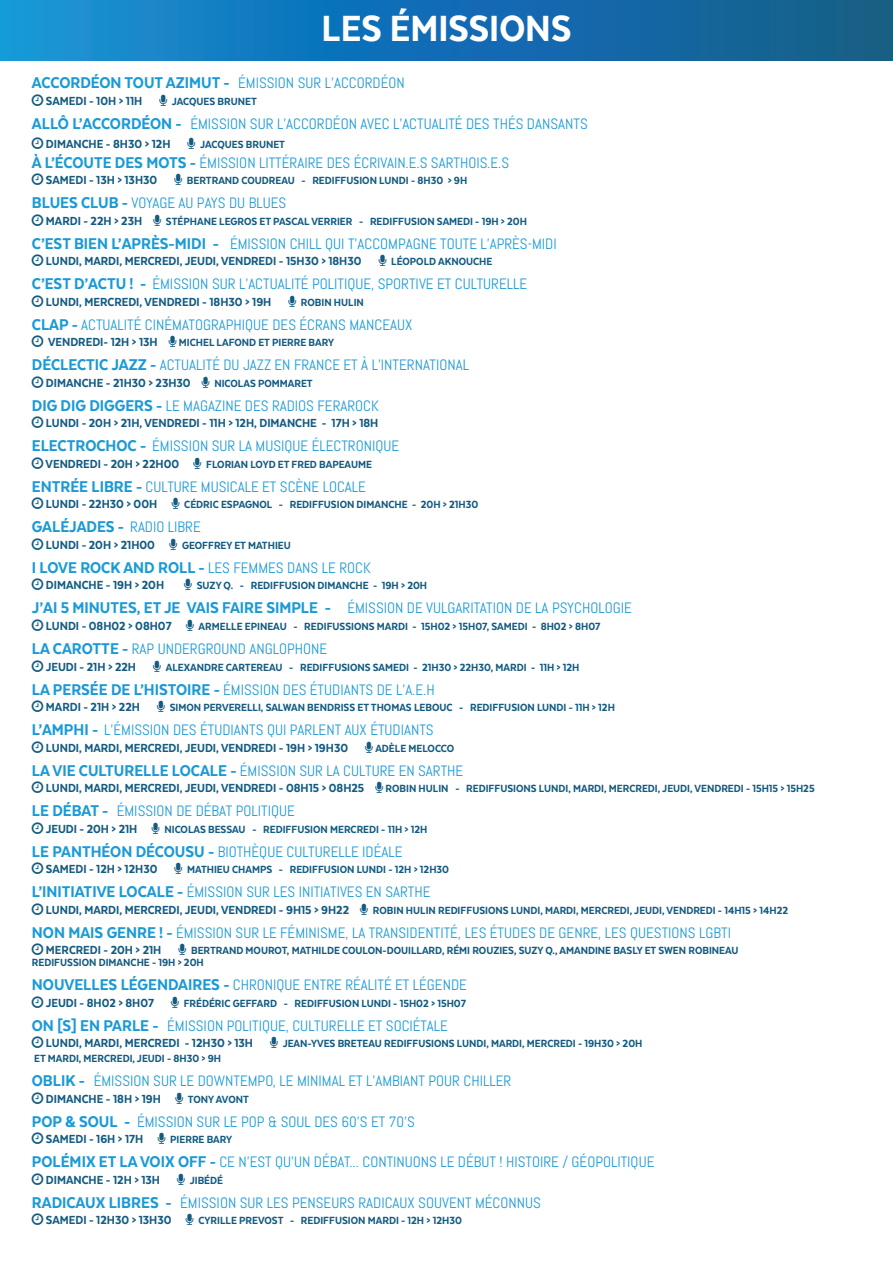
<style>
.page{position:relative;width:893px;height:1263px;background:#fff}
.page>*{position:absolute;margin:0;border:0;box-sizing:border-box;transform-origin:0 0}
.t1{font:800 42px "Texta Narrow Alt";color:#fff}
.t2{font:800 18px "Texta Narrow Alt";color:#1b9ad7}
.t3{font:15px "Abel";color:#1b9ad7}
.t4{font:800 13.5px "Texta Narrow Alt";color:#135b81}
.t5{font:800 12px "Texta Narrow Alt";color:#135b81}
.s1{font-family:"Texta Narrow Alt";font-weight:800;font-size:18px}
.s2{font-family:"Abel";font-weight:400;font-size:15px}
</style>
<div class="page">
<div style="left:0;top:0;width:893px;height:61px;background:linear-gradient(to right,#148ed9,#14578b)"></div>
<p class="t1" style="left:322px;top:7px;width:251px">LES ÉMISSIONS</p>
<p class="t3" style="left:32px;top:74px;width:374px"><span class="s1">ACCORDÉON TOUT AZIMUT -</span> ÉMISSION SUR L’ACCORDÉON</p>
<p class="t4" style="left:46px;top:94px;width:98px">SAMEDI - 10H &gt; 11H</p>
<p class="t5" style="left:172px;top:95px;width:87px">JACQUES BRUNET</p>
<p class="t3" style="left:32px;top:114px;width:557px"><span class="s1">ALLÔ L’ACCORDÉON -</span> ÉMISSION SUR L’ACCORDÉON AVEC L’ACTUALITÉ DES THÉS DANSANTS</p>
<p class="t4" style="left:46px;top:137px;width:126px">DIMANCHE - 8H30 &gt; 12H</p>
<p class="t5" style="left:200px;top:139px;width:87px">JACQUES BRUNET</p>
<p class="t3" style="left:32px;top:153px;width:479px"><span class="s1">À L’ÉCOUTE DES MOTS -</span> ÉMISSION LITTÉRAIRE DES ÉCRIVAIN.E.S SARTHOIS.E.S</p>
<p class="t4" style="left:46px;top:173px;width:113px">SAMEDI - 13H &gt; 13H30</p>
<p class="t5" style="left:187px;top:175px;width:282px">BERTRAND COUDREAU - REDIFFUSION LUNDI - 8H30 &gt; 9H</p>
<p class="t3" style="left:32px;top:194px;width:256px"><span class="s1">BLUES CLUB -</span> VOYAGE AU PAYS DU BLUES</p>
<p class="t4" style="left:46px;top:214px;width:98px">MARDI - 22H &gt; 23H</p>
<p class="t5" style="left:166px;top:215px;width:363px">STÉPHANE LEGROS ET PASCAL VERRIER - REDIFFUSION SAMEDI - 19H &gt; 20H</p>
<p class="t3" style="left:32px;top:234px;width:526px"><span class="s1">C’EST BIEN L’APRÈS-MIDI -</span> ÉMISSION CHILL QUI T’ACCOMPAGNE TOUTE L’APRÈS-MIDI</p>
<p class="t4" style="left:46px;top:254px;width:317px">LUNDI, MARDI, MERCREDI, JEUDI, VENDREDI - 15H30 &gt; 18H30</p>
<p class="t5" style="left:391px;top:256px;width:103px">LÉOPOLD AKNOUCHE</p>
<p class="t3" style="left:32px;top:275px;width:497px"><span class="s1">C’EST D’ACTU ! -</span> ÉMISSION SUR L’ACTUALITÉ POLITIQUE, SPORTIVE ET CULTURELLE</p>
<p class="t4" style="left:46px;top:295px;width:227px">LUNDI, MERCREDI, VENDREDI - 18H30 &gt; 19H</p>
<p class="t5" style="left:301px;top:296px;width:65px">ROBIN HULIN</p>
<p class="t3" style="left:32px;top:315px;width:382px"><span class="s1">CLAP -</span> ACTUALITÉ CINÉMATOGRAPHIQUE DES ÉCRANS MANCEAUX</p>
<p class="t4" style="left:48px;top:335px;width:111px">VENDREDI- 12H &gt; 13H</p>
<p class="t5" style="left:179px;top:337px;width:157px">MICHEL LAFOND ET PIERRE BARY</p>
<p class="t3" style="left:32px;top:356px;width:439px"><span class="s1">DÉCLECTIC JAZZ -</span> ACTUALITÉ DU JAZZ EN FRANCE ET À L’INTERNATIONAL</p>
<p class="t4" style="left:46px;top:376px;width:146px">DIMANCHE - 21H30 &gt; 23H30</p>
<p class="t5" style="left:214px;top:377px;width:100px">NICOLAS POMMARET</p>
<p class="t3" style="left:32px;top:396px;width:349px"><span class="s1">DIG DIG DIGGERS -</span> LE MAGAZINE DES RADIOS FERAROCK</p>
<p class="t4" style="left:46px;top:416px;width:334px">LUNDI - 20H &gt; 21H, VENDREDI - 11H &gt; 12H, DIMANCHE - 17H &gt; 18H</p>
<p class="t3" style="left:32px;top:437px;width:369px"><span class="s1">ELECTROCHOC -</span> ÉMISSION SUR LA MUSIQUE ÉLECTRONIQUE</p>
<p class="t4" style="left:46px;top:457px;width:135px">VENDREDI - 20H &gt; 22H00</p>
<p class="t5" style="left:206px;top:458px;width:167px">FLORIAN LOYD ET FRED BAPEAUME</p>
<p class="t3" style="left:32px;top:477px;width:336px"><span class="s1">ENTRÉE LIBRE -</span> CULTURE MUSICALE ET SCÈNE LOCALE</p>
<p class="t4" style="left:46px;top:497px;width:113px">LUNDI - 22H30 &gt; 00H</p>
<p class="t5" style="left:184px;top:499px;width:296px">CÉDRIC ESPAGNOL - REDIFFUSION DIMANCHE - 20H &gt; 21H30</p>
<p class="t2" style="left:32px;top:518px;width:170px">GALÉJADES - <span class="s2">RADIO LIBRE</span></p>
<p class="t4" style="left:46px;top:538px;width:110px">LUNDI - 20H &gt; 21H00</p>
<p class="t5" style="left:182px;top:539px;width:110px">GEOFFREY ET MATHIEU</p>
<p class="t3" style="left:32px;top:558px;width:340px"><span class="s1">I LOVE ROCK AND ROLL -</span> LES FEMMES DANS LE ROCK</p>
<p class="t4" style="left:46px;top:578px;width:120px">DIMANCHE - 19H &gt; 20H</p>
<p class="t5" style="left:197px;top:580px;width:232px">SUZY Q. - REDIFFUSION DIMANCHE - 19H &gt; 20H</p>
<p class="t3" style="left:32px;top:599px;width:601px"><span class="s1">J’AI 5 MINUTES, ET JE VAIS FAIRE SIMPLE -</span> ÉMISSION DE VULGARITATION DE LA PSYCHOLOGIE</p>
<p class="t4" style="left:46px;top:619px;width:127px">LUNDI - 08H02 &gt; 08H07</p>
<p class="t5" style="left:199px;top:620px;width:403px">ARMELLE EPINEAU - REDIFUSSIONS MARDI - 15H02 &gt; 15H07, SAMEDI - 8H02 &gt; 8H07</p>
<p class="t3" style="left:32px;top:639px;width:297px"><span class="s1">LA CAROTTE -</span> RAP UNDERGROUND ANGLOPHONE</p>
<p class="t4" style="left:46px;top:659px;width:92px">JEUDI - 21H &gt; 22H</p>
<p class="t5" style="left:166px;top:661px;width:415px">ALEXANDRE CARTEREAU - REDIFFUSIONS SAMEDI - 21H30 &gt; 22H30, MARDI - 11H &gt; 12H</p>
<p class="t3" style="left:32px;top:680px;width:404px"><span class="s1">LA PERSÉE DE L’HISTOIRE -</span> ÉMISSION DES ÉTUDIANTS DE L’A.E.H</p>
<p class="t4" style="left:46px;top:700px;width:96px">MARDI - 21H &gt; 22H</p>
<p class="t5" style="left:170px;top:701px;width:447px">SIMON PERVERELLI, SALWAN BENDRISS ET THOMAS LEBOUC - REDIFFUSION LUNDI - 11H &gt; 12H</p>
<p class="t3" style="left:32px;top:720px;width:403px"><span class="s1">L’AMPHI -</span> L’ÉMISSION DES ÉTUDIANTS QUI PARLENT AUX ÉTUDIANTS</p>
<p class="t4" style="left:46px;top:740px;width:304px">LUNDI, MARDI, MERCREDI, JEUDI, VENDREDI - 19H &gt; 19H30</p>
<p class="t5" style="left:375px;top:742px;width:80px">ADÈLE MELOCCO</p>
<p class="t3" style="left:32px;top:761px;width:433px"><span class="s1">LA VIE CULTURELLE LOCALE -</span> ÉMISSION SUR LA CULTURE EN SARTHE</p>
<p class="t4" style="left:46px;top:781px;width:320px">LUNDI, MARDI, MERCREDI, JEUDI, VENDREDI - 08H15 &gt; 08H25</p>
<p class="t5" style="left:386px;top:782px;width:431px">ROBIN HULIN - REDIFFUSIONS LUNDI, MARDI, MERCREDI, JEUDI, VENDREDI - 15H15 &gt; 15H25</p>
<p class="t3" style="left:32px;top:801px;width:264px"><span class="s1">LE DÉBAT -</span> ÉMISSION DE DÉBAT POLITIQUE</p>
<p class="t4" style="left:46px;top:821px;width:93px">JEUDI - 20H &gt; 21H</p>
<p class="t5" style="left:164px;top:823px;width:265px">NICOLAS BESSAU - REDIFFUSION MERCREDI - 11H &gt; 12H</p>
<p class="t3" style="left:32px;top:842px;width:372px"><span class="s1">LE PANTHÉON DÉCOUSU -</span> BIOTHÈQUE CULTURELLE IDÉALE</p>
<p class="t4" style="left:46px;top:862px;width:113px">SAMEDI - 12H &gt; 12H30</p>
<p class="t5" style="left:187px;top:863px;width:264px">MATHIEU CHAMPS - REDIFFUSION LUNDI - 12H &gt; 12H30</p>
<p class="t3" style="left:32px;top:882px;width:400px"><span class="s1">L’INITIATIVE LOCALE -</span> ÉMISSION SUR LES INITIATIVES EN SARTHE</p>
<p class="t4" style="left:46px;top:902px;width:305px">LUNDI, MARDI, MERCREDI, JEUDI, VENDREDI - 9H15 &gt; 9H22</p>
<p class="t5" style="left:373px;top:904px;width:417px">ROBIN HULIN REDIFFUSIONS LUNDI, MARDI, MERCREDI, JEUDI, VENDREDI - 14H15 &gt; 14H22</p>
<p class="t3" style="left:32px;top:923px;width:701px"><span class="s1">NON MAIS GENRE ! -</span> ÉMISSION SUR LE FÉMINISME, LA TRANSIDENTITÉ, LES ÉTUDES DE GENRE, LES QUESTIONS LGBTI</p>
<p class="t4" style="left:46px;top:943px;width:117px">MERCREDI - 20H &gt; 21H</p>
<p class="t5" style="left:191px;top:944px;width:549px">BERTRAND MOUROT, MATHILDE COULON-DOUILLARD, RÉMI ROUZIES, SUZY Q., AMANDINE BASLY ET SWEN ROBINEAU</p>
<p class="t5" style="left:32px;top:956px;width:173px">REDIFUSSION DIMANCHE - 19H &gt; 20H</p>
<p class="t3" style="left:32px;top:975px;width:436px"><span class="s1">NOUVELLES LÉGENDAIRES -</span> CHRONIQUE ENTRE RÉALITÉ ET LÉGENDE</p>
<p class="t4" style="left:46px;top:995px;width:110px">JEUDI - 8H02 &gt; 8H07</p>
<p class="t5" style="left:184px;top:997px;width:284px">FRÉDÉRIC GEFFARD - REDIFFUSION LUNDI - 15H02 &gt; 15H07</p>
<p class="t3" style="left:32px;top:1016px;width:417px"><span class="s1">ON [S] EN PARLE -</span> ÉMISSION POLITIQUE, CULTURELLE ET SOCIÉTALE</p>
<p class="t4" style="left:46px;top:1036px;width:209px">LUNDI, MARDI, MERCREDI - 12H30 &gt; 13H</p>
<p class="t5" style="left:283px;top:1037px;width:361px">JEAN-YVES BRETEAU REDIFFUSIONS LUNDI, MARDI, MERCREDI - 19H30 &gt; 20H</p>
<p class="t5" style="left:34px;top:1052px;width:189px">ET MARDI, MERCREDI, JEUDI - 8H30 &gt; 9H</p>
<p class="t3" style="left:32px;top:1071px;width:481px"><span class="s1">OBLIK -</span> ÉMISSION SUR LE DOWNTEMPO, LE MINIMAL ET L’AMBIANT POUR CHILLER</p>
<p class="t4" style="left:46px;top:1091px;width:116px">DIMANCHE - 18H &gt; 19H</p>
<p class="t5" style="left:188px;top:1093px;width:62px">TONY AVONT</p>
<p class="t3" style="left:32px;top:1112px;width:384px"><span class="s1">POP &amp; SOUL -</span> ÉMISSION SUR LE POP &amp; SOUL DES 60’S ET 70’S</p>
<p class="t4" style="left:46px;top:1132px;width:99px">SAMEDI - 16H &gt; 17H</p>
<p class="t5" style="left:170px;top:1133px;width:63px">PIERRE BARY</p>
<p class="t3" style="left:32px;top:1152px;width:624px"><span class="s1">POLÉMIX ET LA VOIX OFF -</span> CE N’EST QU’UN DÉBAT... CONTINUONS LE DÉBUT ! HISTOIRE / GÉOPOLITIQUE</p>
<p class="t4" style="left:46px;top:1172px;width:116px">DIMANCHE - 12H &gt; 13H</p>
<p class="t5" style="left:190px;top:1174px;width:35px">JIBÉDÉ</p>
<p class="t3" style="left:32px;top:1193px;width:510px"><span class="s1">RADICAUX LIBRES -</span> ÉMISSION SUR LES PENSEURS RADICAUX SOUVENT MÉCONNUS</p>
<p class="t4" style="left:46px;top:1213px;width:127px">SAMEDI - 12H30 &gt; 13H30</p>
<p class="t5" style="left:199px;top:1214px;width:265px">CYRILLE PREVOST - REDIFFUSION MARDI - 12H &gt; 12H30</p>
</div>
